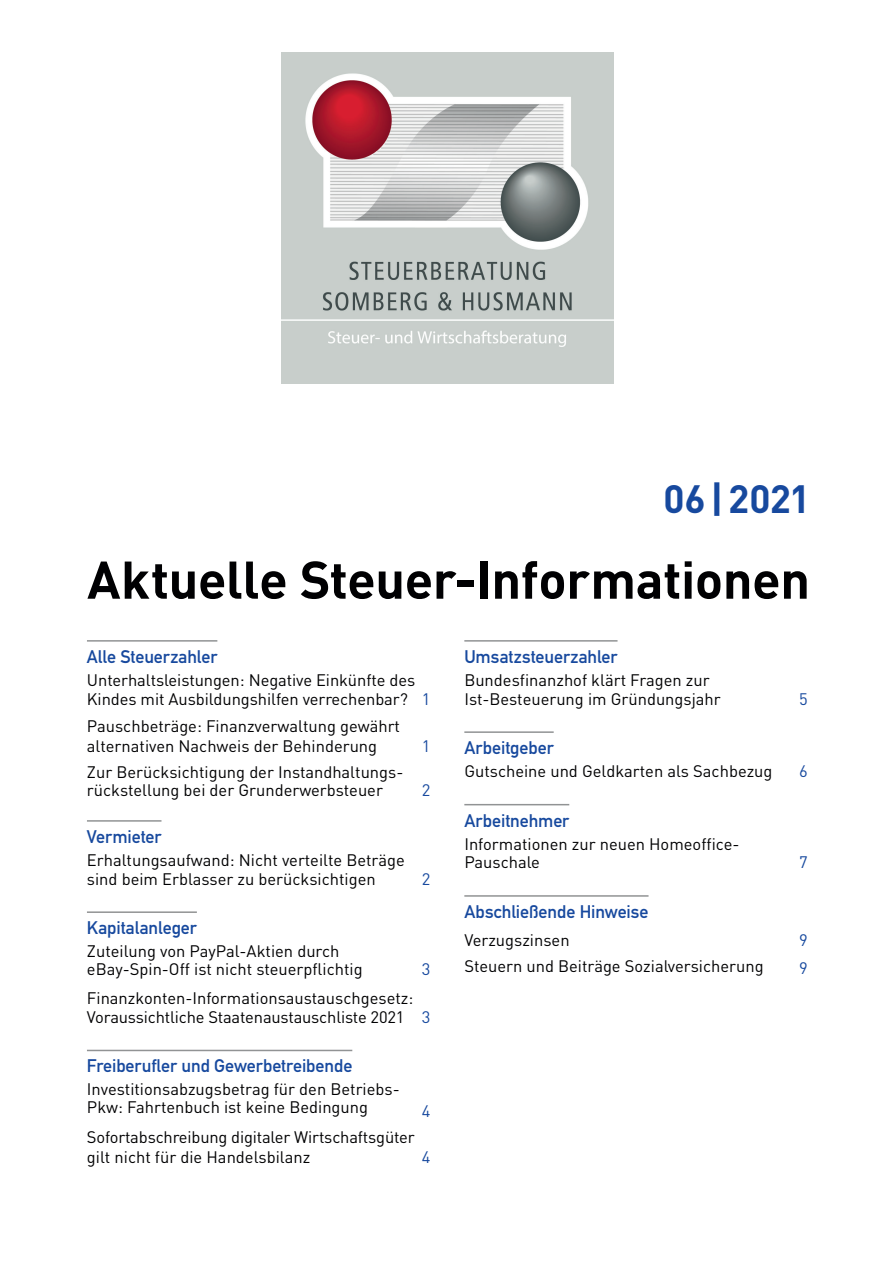
<style>
.page{position:relative;width:893px;height:1263px;background:#fff}
.page>*{position:absolute;margin:0;border:0;box-sizing:border-box;transform-origin:0 0}
.t1{font:700 52.2px "DIN Pro";letter-spacing:-.01em;color:#000002}
.t2{font:700 39px "DIN Pro";color:#17499e}
.t3{font:18px "DIN Mittelschrift Std";letter-spacing:-.005em;color:#17499e}
.t4{font:16.5px/18.8px "DIN Pro";color:#000002}
.t5{font:16.5px "DIN Pro";color:#17499e}
.s1{color:#17499e}
</style>
<div class="page">
<img style="left:282px;top:53px;width:331px;height:331px">
<hr style="left:87px;top:640px;width:130px;height:2px;background:#919394">
<hr style="left:87px;top:820px;width:74px;height:2px;background:#919394">
<hr style="left:87px;top:911px;width:110px;height:2px;background:#919394">
<hr style="left:87px;top:1050px;width:265px;height:1px;background:#919394">
<hr style="left:464px;top:640px;width:153px;height:2px;background:#919394">
<hr style="left:464px;top:731px;width:90px;height:2px;background:#919394">
<hr style="left:464px;top:804px;width:105px;height:1px;background:#919394">
<hr style="left:464px;top:895px;width:184px;height:2px;background:#919394">
<h2 class="t2" style="left:664px;top:473px;width:146px">06|2021</h2>
<h1 class="t1" style="left:87px;top:544px;width:724px">Aktuelle Steuer-Informationen</h1>
<p class="t3" style="left:87px;top:646px;width:132px">Alle Steuerzahler</p>
<p class="t4" style="left:87px;top:670px;width:345px">Unterhaltsleistungen: Negative Einkünfte des<br>Kindes mit Ausbildungshilfen verrechenbar? <span class="s1">1</span></p>
<p class="t4" style="left:87px;top:716px;width:315px;line-height:19.5px">Pauschbeträge: Finanzverwaltung gewährt alternativen Nachweis der Behinderung</p>
<p class="t5" style="left:422px;top:734px;width:10px">1</p>
<p class="t4" style="left:87px;top:762px;width:318px">Zur Berücksichtigung der Instandhaltungs&shy;rückstellung bei der Grunderwerbsteuer</p>
<p class="t3" style="left:87px;top:826px;width:76px">Vermieter</p>
<p class="t4" style="left:87px;top:850px;width:319px">Erhaltungsaufwand: Nicht verteilte Beträge sind beim Erblasser zu berücksichtigen</p>
<p class="t5" style="left:422px;top:779px;width:10px">2</p>
<p class="t5" style="left:422px;top:867px;width:10px">2</p>
<p class="t3" style="left:87px;top:917px;width:111px">Kapitalanleger</p>
<p class="t4" style="left:87px;top:941px;width:277px;line-height:18px">Zuteilung von PayPal-Aktien durch eBay-Spin-Off ist nicht steuerpflichtig</p>
<p class="t5" style="left:422px;top:958px;width:10px">3</p>
<p class="t4" style="left:87px;top:988px;width:345px">Finanzkonten-Informationsaustauschgesetz:<br>Voraussichtliche Staatenaustauschliste 2021 <span class="s1">3</span></p>
<p class="t3" style="left:87px;top:1055px;width:267px">Freiberufler und Gewerbetreibende</p>
<p class="t4" style="left:87px;top:1080px;width:314px;line-height:18px">Investitionsabzugsbetrag für den Betriebs-<br>Pkw: Fahrtenbuch ist keine Bedingung</p>
<p class="t5" style="left:422px;top:1099px;width:10px">4</p>
<p class="t4" style="left:87px;top:1126px;width:329px;line-height:20.2px">Sofortabschreibung digitaler Wirtschaftsgüter gilt nicht für die Handelsbilanz</p>
<p class="t5" style="left:422px;top:1145px;width:10px">4</p>
<p class="t3" style="left:464px;top:646px;width:155px">Umsatzsteuerzahler</p>
<p class="t4" style="left:464px;top:670px;width:258px">Bundesfinanzhof klärt Fragen zur<br>Ist-Besteuerung im Gründungsjahr</p>
<p class="t5" style="left:799px;top:687px;width:10px">5</p>
<p class="t3" style="left:464px;top:737px;width:91px">Arbeitgeber</p>
<p class="t4" style="left:464px;top:761px;width:310px">Gutscheine und Geldkarten als Sachbezug</p>
<p class="t5" style="left:799px;top:760px;width:10px">6</p>
<p class="t3" style="left:464px;top:810px;width:106px">Arbeitnehmer</p>
<p class="t4" style="left:464px;top:834px;width:277px">Informationen zur neuen Homeoffice-<br>Pauschale</p>
<p class="t5" style="left:799px;top:851px;width:10px">7</p>
<p class="t3" style="left:464px;top:901px;width:186px">Abschließende Hinweise</p>
<p class="t4" style="left:464px;top:930px;width:107px">Verzugszinsen</p>
<p class="t5" style="left:799px;top:929px;width:10px">9</p>
<p class="t4" style="left:464px;top:956px;width:301px">Steuern und Beiträge Sozialversicherung</p>
<p class="t5" style="left:799px;top:956px;width:10px">9</p>
</div>
